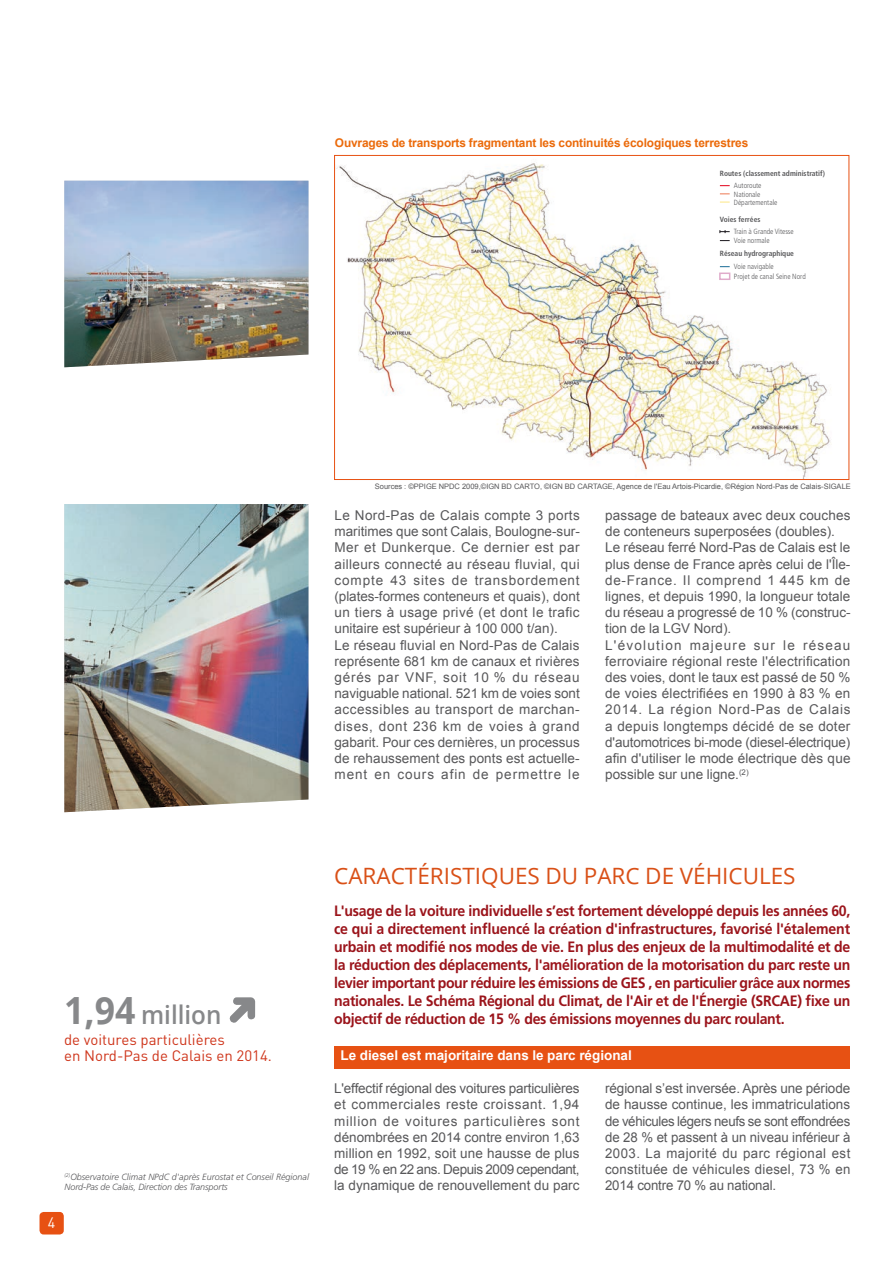
<style>
.page{position:relative;width:893px;height:1263px;background:#fff}
.page>*{position:absolute;margin:0;border:0;box-sizing:border-box;transform-origin:0 0}
.t1{font:600 25.5px "Open Sans";color:#87888a;scale:.95 1}
.t2{font:22.5px "Open Sans";color:#d95017}
.t3{font:700 15px/18px "Frutiger";letter-spacing:-.02em;color:#9b141b;text-align:justify;scale:.94 1}
.t4{font:15px/16.5px "DIN";color:#cf361c}
.t5{font:15px "DIN";color:#fff;scale:.95 1}
.t6{font:13.5px/16.2px "Arial";letter-spacing:.01em;color:#58585a}
.t7{font:700 13.5px "Arial";color:#fff}
.t8{font:700 12px "Arial";letter-spacing:-.01em;color:#eb6a0a}
.t9{font:italic 300 9px/10.8px "Frutiger";color:#58585a}
.t10{font:7.5px "Arial";color:#58585a}
.t11{font:300 condensed 7.5px "Frutiger";color:#58585a}
.t12{font:700 condensed 7.5px "Frutiger";color:#58585a}
.s1{font-weight:700;font-size:37.5px}
</style>
<div class="page">
<div style="left:40px;top:1212px;width:24px;height:22px;background:#e75113;border-radius:4px"></div>
<div style="left:334px;top:1046px;width:516px;height:22px;background:#e75113"></div>
<img style="left:336px;top:163px;width:495px;height:315px">
<div style="left:719px;top:273px;width:11px;height:7px;border:2px solid #e0abcb"></div>
<svg style="left:720px;top:230px;width:10px;height:3px"></svg>
<svg style="left:229px;top:997px;width:26px;height:26px"></svg>
<img style="left:64px;top:181px;width:244px;height:186px">
<img style="left:64px;top:504px;width:244px;height:308px">
<p class="t8" style="left:335px;top:136px;width:415px">Ouvrages de transports fragmentant les continuités écologiques terrestres</p>
<p class="t12" style="left:720px;top:168px;width:107px">Routes (classement administratif)</p>
<p class="t12" style="left:720px;top:215px;width:42px">Voies ferrées</p>
<p class="t12" style="left:720px;top:249px;width:76px">Réseau hydrographique</p>
<p class="t11" style="left:734px;top:181px;width:29px">Autoroute</p>
<p class="t11" style="left:734px;top:190px;width:28px">Nationale</p>
<p class="t11" style="left:734px;top:198px;width:45px">Départementale</p>
<p class="t11" style="left:734px;top:228px;width:61px">Train à Grande Vitesse</p>
<p class="t11" style="left:734px;top:262px;width:41px">Voie navigable</p>
<p class="t11" style="left:734px;top:236px;width:37px">Voie normale</p>
<p class="t11" style="left:734px;top:272px;width:73px">Projet de canal Seine Nord</p>
<p class="t10" style="left:375px;top:482px;width:477px">Sources : ©PPIGE NPDC 2009,©IGN BD CARTO, ©IGN BD CARTAGE, Agence de l'Eau Artois-Picardie, ©Région Nord-Pas de Calais-SIGALE</p>
<p class="t6" style="left:334px;top:507px;width:247px">Le Nord-Pas de Calais compte 3 ports maritimes que sont Calais, Boulogne-sur-Mer et Dunkerque. Ce dernier est par ailleurs connecté au réseau fluvial, qui compte 43 sites de transbordement (plates-formes conteneurs et quais), dont un tiers à usage privé (et dont le trafic unitaire est supérieur à 100 000 t/an).<br>Le réseau fluvial en Nord-Pas de Calais représente 681 km de canaux et rivières gérés par VNF, soit 10 % du réseau naviguable national. 521 km de voies sont accessibles au transport de marchan&shy;dises, dont 236 km de voies à grand gabarit. Pour ces dernières, un processus de rehaussement des ponts est actuelle&shy;ment en cours afin de permettre le</p>
<p class="t6" style="left:605px;top:507px;width:247px">passage de bateaux avec deux couches de conteneurs superposées (doubles).<br>Le réseau ferré Nord-Pas de Calais est le plus dense de France après celui de l'Île&shy;de-France. Il comprend 1 445 km de lignes, et depuis 1990, la longueur totale du réseau a progressé de 10 % (construc&shy;tion de la LGV Nord).<br>L'évolution majeure sur le réseau ferroviaire régional reste l'électrification des voies, dont le taux est passé de 50 % de voies électrifiées en 1990 à 83 % en 2014. La région Nord-Pas de Calais a depuis longtemps décidé de se doter d'automotrices bi-mode (diesel-électrique) afin d'utiliser le mode électrique dès que possible sur une ligne.<sup>(2)</sup></p>
<h1 class="t1" style="left:64px;top:997px;width:167px"><span class="s1">1,94</span> million</h1>
<p class="t4" style="left:64px;top:1031px;width:209px">de voitures particulières<br>en Nord-Pas de Calais en 2014.</p>
<p class="t9" style="left:65px;top:1171px;width:246px"><sup>(2)</sup>Observatoire Climat NPdC d'après Eurostat et Conseil Régional<br>Nord-Pas de Calais, Direction des Transports</p>
<p class="t5" style="left:48px;top:1213px;width:9px">4</p>
<h2 class="t2" style="left:334px;top:860px;width:463px">CARACTÉRISTIQUES DU PARC DE VÉHICULES</h2>
<p class="t3" style="left:334px;top:902px;width:551px">L'usage de la voiture individuelle s’est fortement développé depuis les années 60, ce qui a directement influencé la création d'infrastructures, favorisé l'étalement urbain et modifié nos modes de vie. En plus des enjeux de la multimodalité et de la réduction des déplacements, l'amélioration de la motorisation du parc reste un levier important pour réduire les émissions de GES , en particulier grâce aux normes nationales. Le Schéma Régional du Climat, de l'Air et de l'Énergie (SRCAE) fixe un objectif de réduction de 15 % des émissions moyennes du parc roulant.</p>
<p class="t7" style="left:341px;top:1048px;width:293px">Le diesel est majoritaire dans le parc régional</p>
<p class="t6" style="left:334px;top:1080px;width:247px;text-align:justify">L'effectif régional des voitures particulières et commerciales reste croissant. 1,94 million de voitures particulières sont dénombrées en 2014 contre environ 1,63 million en 1992, soit une hausse de plus de 19 % en 22 ans. Depuis 2009 cependant, la dynamique de renouvellement du parc</p>
<p class="t6" style="left:605px;top:1080px;width:247px;text-align:justify">régional s’est inversée. Après une période de hausse continue, les immatriculations de véhicules légers neufs se sont effondrées de 28 % et passent à un niveau inférieur à 2003. La majorité du parc régional est constituée de véhicules diesel, 73 % en 2014 contre 70 % au national.</p>
</div>
